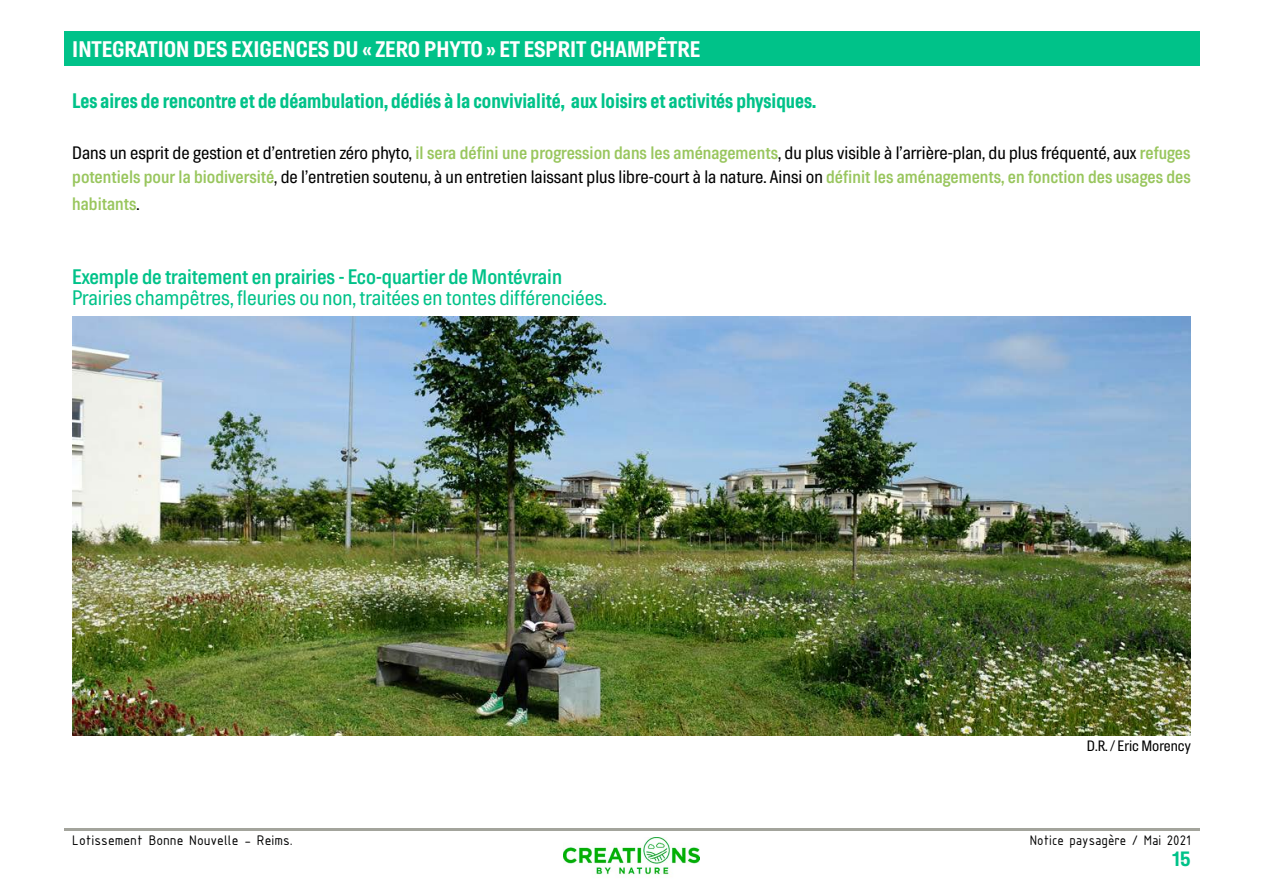
<style>
.page{position:relative;width:1263px;height:893px;background:#fff}
.page>*{position:absolute;margin:0;border:0;box-sizing:border-box;transform-origin:0 0}
.t1{font:700 22.5px "Hill";color:#fff}
.t2{font:700 21px "Hill";color:#00c289;scale:.95 1}
.t3{font:21px "Hill";color:#00c289}
.t4{font:600 21px "Hill";color:#00c289}
.t5{font:700 21px "Hill";color:#00c289}
.t6{font:18px/24px "Hill";color:#000}
.t7{font:600 18px "Hill";color:#99c65e}
.t8{font:15px "ISOCPEUR";color:#000}
.t9{font:15px "ISOCPEUR";color:#000;scale:.95 1}
.t10{font:15px "Hill";color:#000}
.s1{font-weight:600;color:#99c65e}
.s2{font-weight:400;color:#000}
</style>
<div class="page">
<hr style="left:64px;top:829px;width:1135px;height:2px;background:#a3a49c">
<div style="left:64px;top:32px;width:1135px;height:34px;background:#00c289"></div>
<img style="left:564px;top:837px;width:135px;height:40px">
<img style="left:72px;top:317px;width:1119px;height:419px">
<p class="t1" style="left:72px;top:37px;width:463px">INTEGRATION DES EXIGENCES DU « ZERO PHYTO » et esprit</p>
<p class="t1" style="left:590px;top:37px;width:14px">champ</p>
<p class="t1" style="left:657px;top:37px;width:23px">être</p>
<p class="t2" style="left:72px;top:90px;width:785px">Les aires de rencontre et de déambulation, dédiés à la convivialité, aux loisirs et activités physiques.</p>
<p class="t6" style="left:72px;top:141px;width:1120px">Dans un esprit de gestion et d’entretien zéro phyto, <span class="s1">il sera défini une progression dans les aménagements</span>, du plus visible à l’arrière-plan, du plus fréquenté, aux <span class="s1">refuges potentiels pour la biodiversité</span>, de l’entretien soutenu, à un entretien laissant plus libre-court à la nature. Ainsi on <span class="s1">définit les aménagements, en fonction des usages des</span></p>
<p class="t7" style="left:72px;top:194px;width:69px">habitants<span class="s2">.</span></p>
<p class="t4" style="left:72px;top:265px;width:491px">Exemple de traitement en prairies - Eco-quartier de Montévrain</p>
<p class="t3" style="left:72px;top:286px;width:536px">Prairies champêtres, fleuries ou non, traitées en tontes différenciées.</p>
<p class="t8" style="left:72px;top:831px;width:222px">Lotissement Bonne Nouvelle - Reims.</p>
<p class="t10" style="left:1087px;top:738px;width:105px">D.R. / Eric Morency</p>
<p class="t9" style="left:1030px;top:831px;width:171px">Notice paysagère / Mai 2021</p>
<p class="t5" style="left:1172px;top:848px;width:20px">15</p>
</div>
